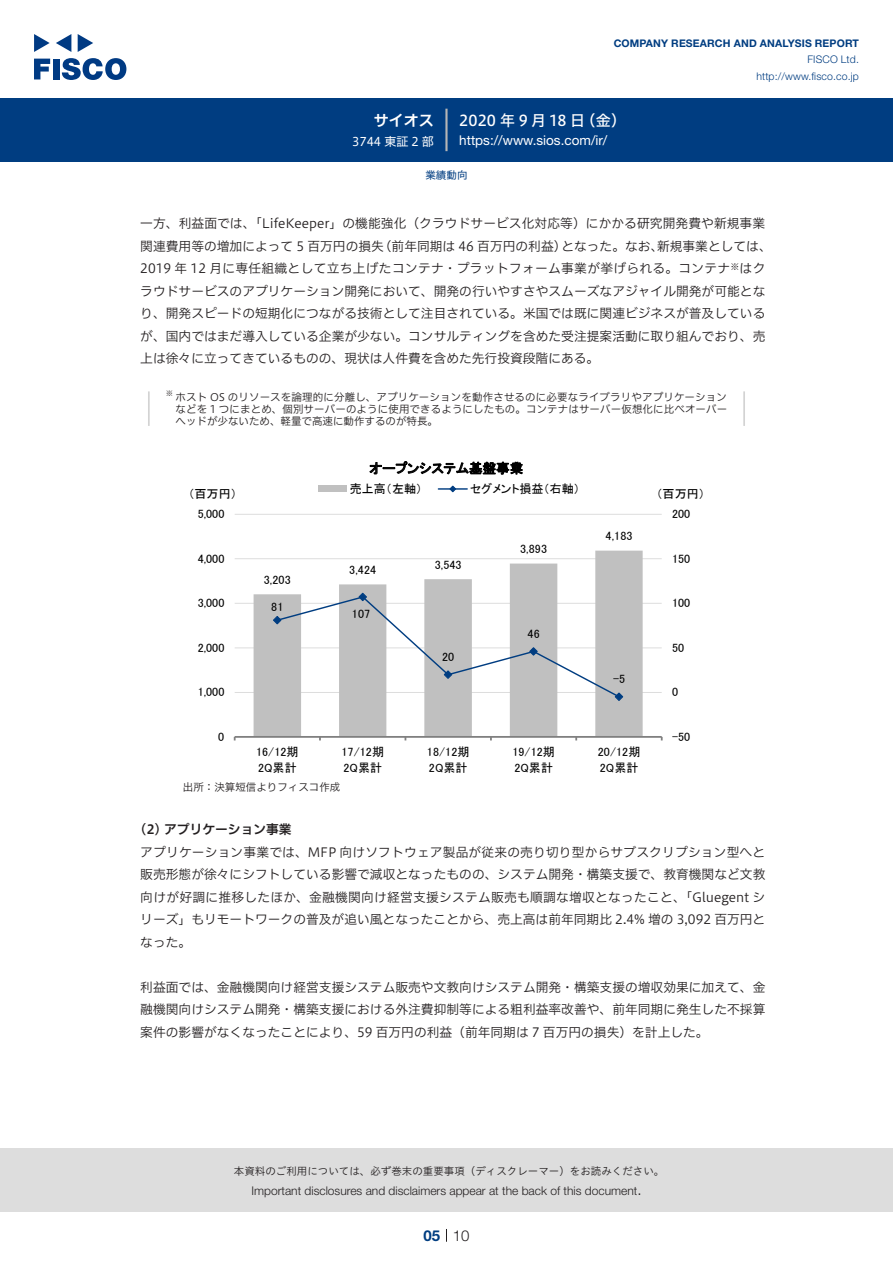
<style>
.page{position:relative;width:893px;height:1263px;background:#fff}
.page>*{position:absolute;margin:0;border:0;box-sizing:border-box;transform-origin:0 0}
.t1{font:15px "Hiragino UD Sans F Std N W5";letter-spacing:.005em;color:#fff}
.t2{font:15px "Hiragino UD Sans F Std N W6";color:#fff}
.t3{font:300 15px "Helvetica Neue LT Std";color:#231f20}
.t4{font:700 15px "Helvetica Neue LT Std";color:#003d81}
.t5{font:13.5px "Helvetica Neue LT Std";color:#fff}
.t6{font:13.5px "MS P Gothic";letter-spacing:.01em;color:#000}
.t7{font:12.75px/22.5px "Hiragino UD Sans F Std N W3";color:#231f20}
.t8{font:12.75px "Hiragino UD Sans F Std N W6";color:#231f20}
.t9{font:12.15px "MS P Gothic";letter-spacing:.005em;color:#000}
.t10{font:12px/15.6px "MS P Gothic";letter-spacing:.005em;color:#000}
.t11{font:300 12px "Helvetica Neue LT Std";color:#231f20}
.t12{font:12px "Hiragino UD Sans F Std N W4";color:#fff}
.t13{font:10.5px/12px "Hiragino UD Sans F Std N W3";letter-spacing:.01em;color:#231f20}
.t14{font:10.5px "Hiragino UD Sans Std W3";color:#231f20}
.t15{font:700 10.5px "Helvetica Neue LT Std";letter-spacing:.015em;color:#003d81}
.t16{font:300 10.5px/16.5px "Helvetica Neue LT Std";letter-spacing:.015em;color:#003d81;text-align:right}
.t17{font:10.5px "Hiragino UD Sans F Std N W4";color:#003d81}
.t18{font:8.85px "Hiragino UD Sans F Std N W3";color:#231f20}
.t19{font:7.35px "Hiragino UD Sans F Std N W3";color:#231f20}
</style>
<div class="page">
<div style="left:0;top:1148px;width:893px;height:64px;background:#ddd"></div>
<svg style="left:34px;top:59px;width:16px;height:20px"></svg>
<div style="left:53px;top:59px;width:6px;height:20px;background:#003a83"></div>
<svg style="left:62px;top:58px;width:64px;height:22px"></svg>
<svg style="left:34px;top:34px;width:16px;height:18px"></svg>
<svg style="left:78px;top:34px;width:15px;height:18px"></svg>
<svg style="left:56px;top:34px;width:15px;height:18px"></svg>
<div style="left:0;top:98px;width:893px;height:64px;background:#003d81"></div>
<hr style="left:445px;top:109px;width:3px;height:42px;background:#b5b5b6">
<svg style="left:446px;top:1229px;width:1px;height:13px"></svg>
<hr style="left:148px;top:391px;width:2px;height:35px;background:#d3d3d3">
<hr style="left:743px;top:391px;width:2px;height:35px;background:#d3d3d3">
<hr style="left:235px;top:692px;width:427px;height:1px;background:#ddd">
<hr style="left:235px;top:647px;width:427px;height:1px;background:#ddd">
<hr style="left:235px;top:603px;width:427px;height:1px;background:#ddd">
<hr style="left:235px;top:558px;width:427px;height:1px;background:#ddd">
<hr style="left:235px;top:514px;width:427px;height:1px;background:#ddd">
<svg style="left:254px;top:551px;width:389px;height:185px"></svg>
<hr style="left:235px;top:736px;width:427px;height:2px;background:#808080">
<svg style="left:272px;top:592px;width:352px;height:109px"></svg>
<div style="left:318px;top:486px;width:29px;height:6px;background:#c0c0c0"></div>
<hr style="left:438px;top:488px;width:29px;height:2px;background:#003d81">
<svg style="left:449px;top:485px;width:8px;height:8px"></svg>
<p class="t2" style="left:374px;top:109px;width:62px">サイオス</p>
<p class="t12" style="left:352px;top:132px;width:83px">3744 東証 2 部</p>
<p class="t15" style="left:614px;top:37px;width:247px">COMPANY RESEARCH AND ANALYSIS REPORT</p>
<p class="t16" style="left:756px;top:51px;width:104px">FISCO Ltd. http://www.fisco.co j p.</p>
<p class="t1" style="left:580px;top:109px;width:47px">（金(</p>
<p class="t1" style="left:459px;top:109px;width:127px">2020 年 9 月 18 日</p>
<p class="t5" style="left:459px;top:132px;width:150px">https://www.sios.com /i r/</p>
<p class="t17" style="left:425px;top:167px;width:43px">業績動向</p>
<p class="t7" style="left:657px;top:211px;width:116px;text-indent:-517px">一方、利益面では、「LifeKeeper」の機能強化（クラウドサービス化対応等）にかかる研究開発費や新規事業新規事業としては、</p>
<p class="t7" style="left:379px;top:234px;width:189px">（前年同期は 46 百万円の利益）</p>
<p class="t7" style="left:140px;top:234px;width:245px">関連費用等の増加によって 5 百万円の損失</p>
<p class="t7" style="left:561px;top:234px;width:103px">となった。なお、</p>
<p class="t7" style="left:140px;top:256px;width:627px">2019 年 12 月に専任組織として立ち上げたコンテナ・プラットフォーム事業が挙げられる。コンテナ<br>ラウドサービスのアプリケーション開発において、開発の行いやすさやスムーズなアジャイル開発が可能となり、開発スピードの短期化につながる技術として注目されている。米国では既に関連ビジネスが普及しているが、国内ではまだ導入している企業が少ない。コンサルティングを含めた受注提案活動に取り組んでおり、売上は徐々に立ってきているものの、現状は人件費を含めた先行投資段階にある。</p>
<p class="t13" style="left:176px;top:390px;width:553px">ホスト OS のリソースを論理的に分離し、アプリケーションを動作させるのに必要なライブラリやアプリケーション</p>
<p class="t7" style="left:740px;top:256px;width:27px">はク</p>
<p class="t18" style="left:730px;top:260px;width:10px">※</p>
<p class="t19" style="left:166px;top:388px;width:9px">※</p>
<p class="t13" style="left:176px;top:402px;width:553px">などを 1 つにまとめ、個別サーバーのように使用できるようにしたもの。コンテナはサーバー仮想化に比べオーバーヘッドが少ないため、軽量で高速に動作するのが特長。</p>
<p class="t10" style="left:188px;top:486px;width:50px">（百万円）</p>
<p class="t6" style="left:370px;top:461px;width:155px">オープンシステム基盤事業</p>
<p class="t10" style="left:470px;top:481px;width:111px">セグメント損益（右軸(</p>
<p class="t10" style="left:350px;top:481px;width:74px">売上高（左軸）</p>
<p class="t10" style="left:656px;top:486px;width:50px">（百万円(</p>
<p class="t10" style="left:198px;top:506px;width:28px">5,000</p>
<p class="t10" style="left:672px;top:506px;width:20px">200</p>
<p class="t10" style="left:606px;top:528px;width:28px">4,183</p>
<p class="t9" style="left:198px;top:552px;width:28px">4,000</p>
<p class="t10" style="left:264px;top:572px;width:28px">3,203</p>
<p class="t10" style="left:349px;top:562px;width:28px">3,424</p>
<p class="t10" style="left:435px;top:557px;width:28px">3,543</p>
<p class="t9" style="left:520px;top:543px;width:28px">3,893</p>
<p class="t9" style="left:672px;top:552px;width:20px">150</p>
<p class="t10" style="left:198px;top:595px;width:28px">3,000</p>
<p class="t10" style="left:271px;top:599px;width:14px">81</p>
<p class="t10" style="left:352px;top:606px;width:20px">107</p>
<p class="t10" style="left:672px;top:595px;width:20px">100</p>
<p class="t9" style="left:528px;top:627px;width:14px">46</p>
<p class="t10" style="left:198px;top:640px;width:28px">2,000</p>
<p class="t10" style="left:442px;top:648px;width:14px">20</p>
<p class="t10" style="left:672px;top:640px;width:13px">50</p>
<p class="t10" style="left:613px;top:671px;width:14px">-5</p>
<p class="t10" style="left:198px;top:684px;width:28px">1,000</p>
<p class="t10" style="left:672px;top:684px;width:8px">0</p>
<p class="t10" style="left:218px;top:729px;width:8px">0</p>
<p class="t10" style="left:672px;top:729px;width:20px">-50</p>
<p class="t10" style="left:256px;top:744px;width:44px">16/12期<br>2Q累計</p>
<p class="t10" style="left:341px;top:744px;width:44px">17/12期<br>2Q累計</p>
<p class="t10" style="left:427px;top:744px;width:44px">18/12期<br>2Q累計</p>
<p class="t10" style="left:512px;top:744px;width:44px">19/12期<br>2Q累計</p>
<p class="t10" style="left:598px;top:744px;width:44px">20/12期<br>2Q累計</p>
<p class="t13" style="left:183px;top:780px;width:159px">出所：決算短信よりフィスコ作成</p>
<p class="t8" style="left:140px;top:819px;width:153px">2( ) アプリケーション事業</p>
<p class="t7" style="left:140px;top:840px;width:627px;text-align:justify">アプリケーション事業では、MFP 向けソフトウェア製品が従来の売り切り型からサブスクリプション型へと販売形態が徐々にシフトしている影響で減収となったものの、システム開発・構築支援で、教育機関など文教向けが好調に推移したほか、金融機関向け経営支援システム販売も順調な増収となったこと、「Gluegent シリーズ」もリモートワークの普及が追い風となったことから、売上高は前年同期比 2.4% 増の 3,092 百万円となった。</p>
<p class="t7" style="left:140px;top:975px;width:627px;text-align:justify">利益面では、金融機関向け経営支援システム販売や文教向けシステム開発・構築支援の増収効果に加えて、金融機関向けシステム開発・構築支援における外注費抑制等による粗利益率改善や、前年同期に発生した不採算案件の影響がなくなったことにより、59 百万円の利益（前年同期は 7 百万円の損失）を計上した。</p>
<p class="t14" style="left:234px;top:1163px;width:432px">本資料のご利用については、必ず巻末の重要事項（ディスクレーマー）をお読みください。</p>
<p class="t3" style="left:637px;top:1180px;width:6px">.</p>
<p class="t11" style="left:251px;top:1183px;width:387px">Important disclosures and disclaimers appear at the back of this document</p>
<p class="t4" style="left:423px;top:1226px;width:18px">05</p>
<p class="t3" style="left:453px;top:1226px;width:18px">10</p>
</div>
